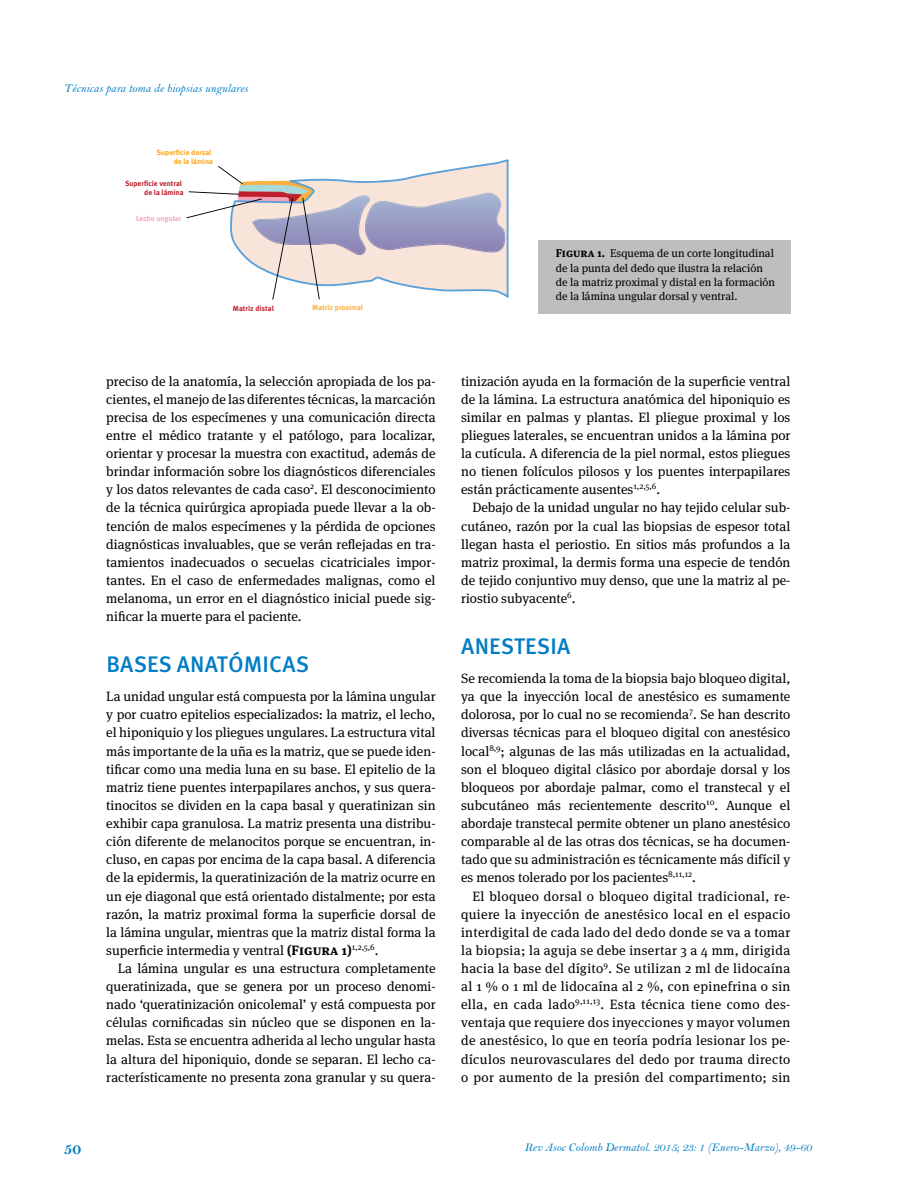
<style>
.page{position:relative;width:918px;height:1188px;background:#fff}
.page>*{position:absolute;margin:0;border:0;box-sizing:border-box;transform-origin:0 0}
.t1{font:500 22.5px "Meta Pro";letter-spacing:.01em;color:#007dc5}
.t2{font:16.5px "Bell MT Bold";color:#007dc5}
.t3{font:13.5px/18.1px "Meta Serif OT";color:#000;text-align:justify}
.t4{font:12px "Bell MT Italic";color:#007dc5}
.t5{font:11.25px/14.2px "Meta Serif OT";color:#000}
.t6{font:700 7.35px/8.9px "Meta Pro";color:#be1e2d;text-align:right}
.t7{font:700 7.35px/8.9px "Meta Pro";color:#faa61a;text-align:right}
.t8{font:700 7.35px "Meta Pro";color:#fbb040}
.t9{font:700 7.35px "Meta Pro";letter-spacing:-.005em;color:#f2a5bb}
.s1{font-weight:700}
</style>
<div class="page">
<div style="left:538px;top:240px;width:252px;height:73px;background:#bcbec0"></div>
<svg style="left:186px;top:159px;width:323px;height:141px"></svg>
<p class="t4" style="left:64px;top:81px;width:186px">Técnicas para toma de biopsias ungulares</p>
<p class="t7" style="left:157px;top:148px;width:58px">Superficie dorsal de la lámina</p>
<p class="t6" style="left:125px;top:179px;width:60px">Superficie ventral de la lámina</p>
<p class="t9" style="left:136px;top:214px;width:47px">Lecho ungular</p>
<p class="t6" style="left:233px;top:305px;width:42px">Matriz distal</p>
<p class="t8" style="left:312px;top:302px;width:52px">Matriz proximal</p>
<p class="t2" style="left:64px;top:1138px;width:19px">50</p>
<p class="t3" style="left:106px;top:372px;width:331px">preciso de la anatomía, la selección apropiada de los pa&shy;cientes, el manejo de las diferentes técnicas, la marcación precisa de los especímenes y una comunicación directa entre el médico tratante y el patólogo, para localizar, orientar y procesar la muestra con exactitud, además de brindar información sobre los diagnósticos diferenciales y los datos relevantes de cada caso<sup>2</sup>. El desconocimiento de la técnica quirúrgica apropiada puede llevar a la ob&shy;tención de malos especímenes y la pérdida de opciones diagnósticas invaluables, que se verán reflejadas en tra&shy;tamientos inadecuados o secuelas cicatriciales impor&shy;tantes. En el caso de enfermedades malignas, como el melanoma, un error en el diagnóstico inicial puede sig&shy;nificar la muerte para el paciente.</p>
<h1 class="t1" style="left:106px;top:650px;width:204px">BASES ANATÓMI CAS</h1>
<p class="t3" style="left:106px;top:688px;width:331px">La unidad ungular está compuesta por la lámina ungular y por cuatro epitelios especializados: la matriz, el lecho, el hiponiquio y los pliegues ungulares. La estructura vital más importante de la uña es la matriz, que se puede iden&shy;tificar como una media luna en su base. El epitelio de la matriz tiene puentes interpapilares anchos, y sus quera&shy;tinocitos se dividen en la capa basal y queratinizan sin exhibir capa granulosa. La matriz presenta una distribu&shy;ción diferente de melanocitos porque se encuentran, in&shy;cluso, en capas por encima de la capa basal. A diferencia de la epidermis, la queratinización de la matriz ocurre en un eje diagonal que está orientado distalmente; por esta razón, la matriz proximal forma la superficie dorsal de la lámina ungular, mientras que la matriz distal forma la superficie intermedia y ventral <span class="s1">(Figura 1)</span><sup>1,2,5,6</sup>.</p>
<p class="t3" style="left:106px;top:960px;width:331px;text-indent:11px">La lámina ungular es una estructura completamente queratinizada, que se genera por un proceso denomi&shy;nado ‘queratinización onicolemal’ y está compuesta por células cornificadas sin núcleo que se disponen en la&shy;melas. Esta se encuentra adherida al lecho ungular hasta la altura del hiponiquio, donde se separan. El lecho ca&shy;racterísticamente no presenta zona granular y su quera-</p>
<p class="t5" style="left:556px;top:247px;width:221px"><span class="s1">Figura 1.</span> Esquema de un corte longitudinal de la punta del dedo que ilustra la relación de la matriz proximal y distal en la formación de la lámina ungular dorsal y ventral.</p>
<p class="t3" style="left:461px;top:372px;width:331px">tinización ayuda en la formación de la superficie ventral de la lámina. La estructura anatómica del hiponiquio es similar en palmas y plantas. El pliegue proximal y los pliegues laterales, se encuentran unidos a la lámina por la cutícula. A diferencia de la piel normal, estos pliegues no tienen folículos pilosos y los puentes interpapilares están prácticamente ausentes<sup>1,2,5,6</sup>.</p>
<p class="t3" style="left:461px;top:499px;width:331px;text-indent:11px">Debajo de la unidad ungular no hay tejido celular sub&shy;cutáneo, razón por la cual las biopsias de espesor total llegan hasta el periostio. En sitios más profundos a la matriz proximal, la dermis forma una especie de tendón de tejido conjuntivo muy denso, que une la matriz al pe&shy;riostio subyacente<sup>6</sup>.</p>
<h1 class="t1" style="left:461px;top:631px;width:111px">ANESTESIA</h1>
<p class="t3" style="left:461px;top:670px;width:331px">Se recomienda la toma de la biopsia bajo bloqueo digital, ya que la inyección local de anestésico es sumamente dolorosa, por lo cual no se recomienda<sup>7</sup>. Se han descrito diversas técnicas para el bloqueo digital con anestésico local<sup>8,9</sup>; algunas de las más utilizadas en la actualidad, son el bloqueo digital clásico por abordaje dorsal y los bloqueos por abordaje palmar, como el transtecal y el subcutáneo más recientemente descrito<sup>10</sup>. Aunque el abordaje transtecal permite obtener un plano anestésico comparable al de las otras dos técnicas, se ha documen&shy;tado que su administración es técnicamente más difícil y es menos tolerado por los pacientes<sup>8,11,12</sup>.</p>
<p class="t3" style="left:461px;top:887px;width:331px;text-indent:11px">El bloqueo dorsal o bloqueo digital tradicional, re&shy;quiere la inyección de anestésico local en el espacio interdigital de cada lado del dedo donde se va a tomar la biopsia; la aguja se debe insertar 3 a 4 mm, dirigida hacia la base del dígito<sup>9</sup>. Se utilizan 2 ml de lidocaína al 1 % o 1 ml de lidocaína al 2 %, con epinefrina o sin ella, en cada lado<sup>9,11,13</sup>. Esta técnica tiene como des&shy;ventaja que requiere dos inyecciones y mayor volumen de anestésico, lo que en teoría podría lesionar los pe&shy;dículos neurovasculares del dedo por trauma directo o por aumento de la presión del compartimento; sin</p>
<p class="t4" style="left:525px;top:1140px;width:289px">Rev Asoc Colomb Dermatol. 2015; 23: 1 (Enero-Marzo), 49-60</p>
</div>
